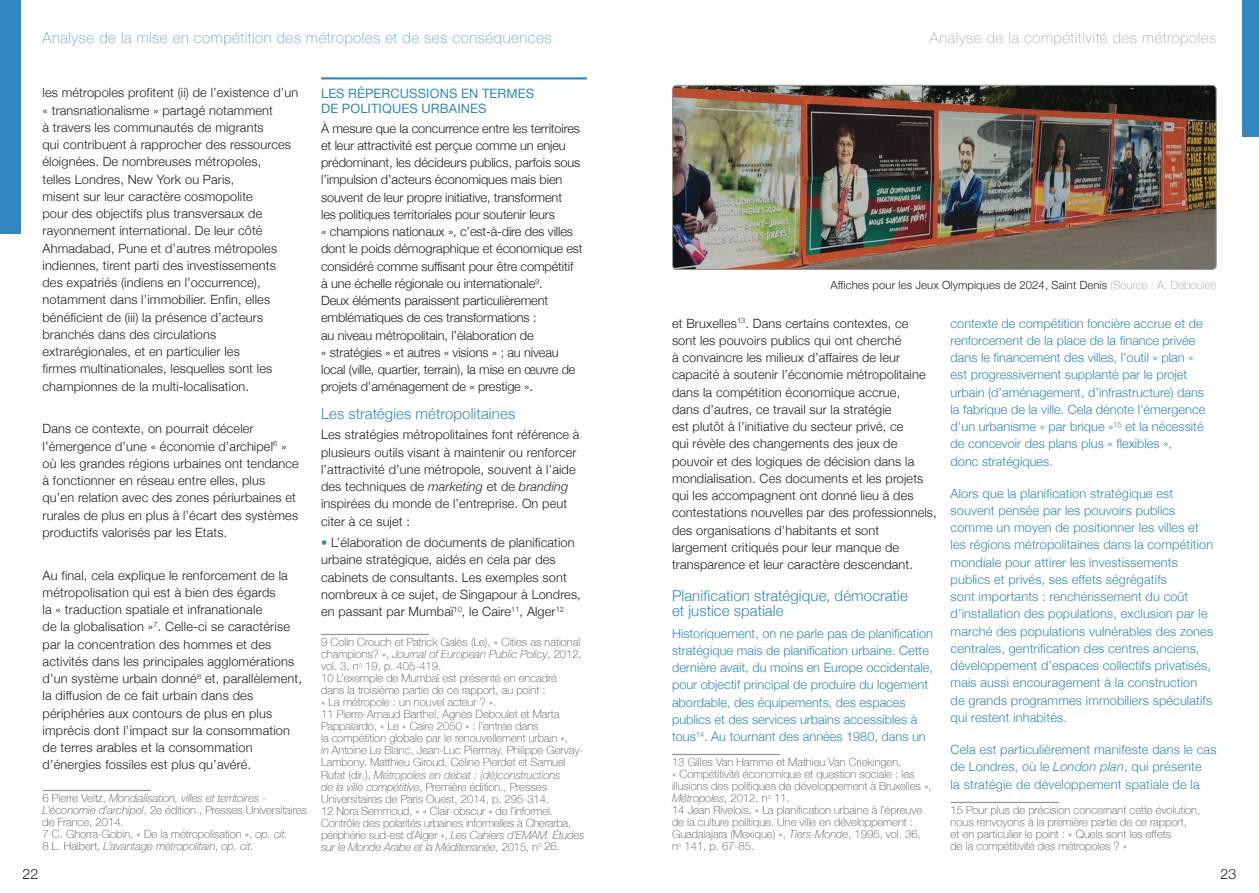
<style>
.page{position:relative;width:1259px;height:893px;background:#fff}
.page>*{position:absolute;margin:0;border:0;box-sizing:border-box;transform-origin:0 0}
.t1{font:300 15px/15px "Helvetica Neue";letter-spacing:.005em;color:#3188be}
.t2{font:100 15px "Helvetica Neue";letter-spacing:.035em;color:#5aa0ca}
.t3{font:100 15px "Helvetica Neue";letter-spacing:.035em;color:#a9a9a0}
.t4{font:300 14.25px "Helvetica Neue";color:#231f20}
.t5{font:12.9px/15px "Helvetica Neue";letter-spacing:.01em;color:#3188be}
.t6{font:300 12.75px/17.2px "Helvetica Neue";letter-spacing:.01em;color:#231f20}
.t7{font:300 12.75px/17.2px "Helvetica Neue";letter-spacing:.01em;color:#3188be}
.t8{font:300 12.75px/17.2px "Helvetica Neue";letter-spacing:-.01em;color:#231f20}
.t9{font:100 11.25px/12px "Helvetica Neue";color:#4a4d47}
.t10{font:300 11.25px "Helvetica Neue";letter-spacing:.01em;color:#231f20}
.s1{font-style:italic}
.s2{color:#3188be}
.s3{font-weight:100;color:#97978d}
</style>
<div class="page">
<div style="left:1242px;top:0;width:17px;height:136px;background:#3188be"></div>
<div style="left:0;top:0;width:21px;height:234px;background:#3188be"></div>
<hr style="left:321px;top:77px;width:266px;height:2px;background:#3188be">
<hr style="left:321px;top:634px;width:108px;height:1px;background:#97978d">
<hr style="left:950px;top:802px;width:108px;height:1px;background:#97978d">
<hr style="left:43px;top:790px;width:108px;height:1px;background:#97978d">
<hr style="left:672px;top:754px;width:108px;height:1px;background:#97978d">
<img style="left:673px;top:85px;width:543px;height:184px">
<div style="left:672px;top:85px;width:544px;height:185px;border:1px solid #97978d;border-radius:4px"></div>
<p class="t2" style="left:43px;top:26px;width:511px">Analyse de la mise en compétition des métropoles et de ses conséquences</p>
<p class="t3" style="left:930px;top:26px;width:288px">Analyse de la compétitivité des métropoles</p>
<p class="t6" style="left:43px;top:83px;width:257px">les métropoles profitent (ii) de l’existence d’un « transnationalisme » partagé notamment<br>à travers les communautés de migrants<br>qui contribuent à rapprocher des ressources éloignées. De nombreuses métropoles,<br>telles Londres, New York ou Paris,<br>misent sur leur caractère cosmopolite<br>pour des objectifs plus transversaux de rayonnement international. De leur côté Ahmadabad, Pune et d’autres métropoles indiennes, tirent parti des investissements des expatriés (indiens en l’occurrence), notamment dans l’immobilier. Enfin, elles bénéficient de (iii) la présence d’acteurs branchés dans des circulations extrarégionales, et en particulier les<br>firmes multinationales, lesquelles sont les championnes de la multi-localisation.</p>
<p class="t6" style="left:43px;top:419px;width:258px">Dans ce contexte, on pourrait déceler l’émergence d’une « économie d’archipel<sup>6</sup> » où les grandes régions urbaines ont tendance à fonctionner en réseau entre elles, plus qu’en relation avec des zones périurbaines et rurales de plus en plus à l’écart des systèmes productifs valorisés par les Etats.</p>
<p class="t6" style="left:43px;top:566px;width:261px">Au final, cela explique le renforcement de la métropolisation qui est à bien des égards<br>la « traduction spatiale et infranationale<br>de la globalisation »<sup>7</sup>. Celle-ci se caractérise par la concentration des hommes et des activités dans les principales agglomérations d’un système urbain donné<sup>8</sup> et, parallèlement, la diffusion de ce fait urbain dans des périphéries aux contours de plus en plus imprécis dont l’impact sur la consommation de terres arables et la consommation d’énergies fossiles est plus qu’avéré.</p>
<p class="t9" style="left:43px;top:792px;width:266px">6 Pierre Veltz, <span class="s1">Mondialisation, villes et territoires - L’économie d’archipel</span>, 2e édition., Presses Universitaires de France, 2014.<br>7 C. Ghorra-Gobin, « De la métropolisation », <span class="s1">op. cit.<br></span>8 L. Halbert, <span class="s1">L’avantage métropolitain</span>, <span class="s1">op. cit.</span></p>
<p class="t5" style="left:321px;top:86px;width:214px">LES RÉPERCUSSIONS EN TERMES<br>DE POLITIQUES URBAINES</p>
<p class="t8" style="left:321px;top:118px;width:263px">À mesure que la concurrence entre les territoires et leur attractivité est perçue comme un enjeu prédominant, les décideurs publics, parfois sous l’impulsion d’acteurs économiques mais bien souvent de leur propre initiative, transforment<br>les politiques territoriales pour soutenir leurs<br>« champions nationaux », c’est-à-dire des villes dont le poids démographique et économique est considéré comme suffisant pour être compétitif à une échelle régionale ou internationale<sup>9</sup>.<br>Deux éléments paraissent particulièrement emblématiques de ces transformations :<br>au niveau métropolitain, l’élaboration de<br>« stratégies » et autres « visions » ; au niveau local (ville, quartier, terrain), la mise en œuvre de projets d’aménagement de « prestige ».</p>
<p class="t1" style="left:321px;top:405px;width:196px">Les stratégies métropolitaines</p>
<p class="t6" style="left:321px;top:425px;width:260px">Les stratégies métropolitaines font référence à plusieurs outils visant à maintenir ou renforcer l’attractivité d’une métropole, souvent à l’aide des techniques de <span class="s1">marketing</span> et de <span class="s1">branding </span>inspirées du monde de l’entreprise. On peut citer à ce sujet :</p>
<p class="t6" style="left:321px;top:533px;width:261px"><span class="s2">•</span> L’élaboration de documents de planification urbaine stratégique, aidés en cela par des cabinets de consultants. Les exemples sont nombreux à ce sujet, de Singapour à Londres, en passant par Mumbaï<sup>10</sup>, le Caire<sup>11</sup>, Alger<sup>12</sup></p>
<p class="t9" style="left:321px;top:636px;width:265px">9 Colin Crouch et Patrick Galès (Le), « Cities as national champions? », <span class="s1">Journal of European Public Policy</span>, 2012, vol. 3, n<sup>o</sup> 19, p. 405‑419.<br>10 L’exemple de Mumbaï est présenté en encadré<br>dans la troisième partie de ce rapport, au point :<br>« La métropole : un nouvel acteur ? ».<br>11 Pierre-Arnaud Barthel, Agnès Deboulet et Marta Pappalardo, « Le « Caire 2050 » : l’entrée dans<br>la compétition globale par le renouvellement urbain »,<br><span class="s1">in</span> Antoine Le Blanc, Jean-Luc Piermay, Philippe Gervay-Lambony, Matthieu Giroud, Céline Pierdet et Samuel Rufat (dir.), <span class="s1">Métropoles en débat : (dé)constructions<br>de la ville compétitive</span>, Première édition., Presses Universitaires de Paris Ouest, 2014, p. 295‑314.<br>12 Nora Semmoud, « « Clair-obscur » de l’informel.<br>Contrôle des polarités urbaines informelles à Cherarba, périphérie sud-est d’Alger », <span class="s1">Les Cahiers d’EMAM. Études sur le Monde Arabe et la Méditerranée</span>, 2015, n<sup>o</sup> 26.</p>
<p class="t10" style="left:830px;top:276px;width:387px">Affiches pour les Jeux Olympiques de 2024, Saint Denis <span class="s3">(Source : A. Deboulet)</span></p>
<p class="t6" style="left:672px;top:313px;width:266px">et Bruxelles<sup>13</sup>. Dans certains contextes, ce<br>sont les pouvoirs publics qui ont cherché<br>à convaincre les milieux d’affaires de leur capacité à soutenir l’économie métropolitaine dans la compétition économique accrue,<br>dans d’autres, ce travail sur la stratégie<br>est plutôt à l’initiative du secteur privé, ce<br>qui révèle des changements des jeux de pouvoir et des logiques de décision dans la mondialisation. Ces documents et les projets qui les accompagnent ont donné lieu à des contestations nouvelles par des professionnels, des organisations d’habitants et sont largement critiqués pour leur manque de transparence et leur caractère descendant.</p>
<p class="t1" style="left:672px;top:587px;width:237px">Planification stratégique, démocratie et justice spatiale</p>
<p class="t7" style="left:672px;top:623px;width:262px">Historiquement, on ne parle pas de planification stratégique mais de planification urbaine. Cette dernière avait, du moins en Europe occidentale, pour objectif principal de produire du logement abordable, des équipements, des espaces publics et des services urbains accessibles à tous<sup>14</sup>. Au tournant des années 1980, dans un</p>
<p class="t9" style="left:672px;top:756px;width:261px">13 Gilles Van Hamme et Mathieu Van Criekingen,<br>« Compétitivité économique et question sociale : les illusions des politiques de développement à Bruxelles », <span class="s1">Métropoles</span>, 2012, n<sup>o</sup> 11.<br>14 Jean Rivelois, « La planification urbaine à l’épreuve de la culture politique. Une ville en développement :<br>Guadalajara (Mexique) », <span class="s1">Tiers-Monde</span>, 1995, vol. 36, n<sup>o</sup> 141, p. 67‑85.</p>
<p class="t7" style="left:950px;top:313px;width:256px">contexte de compétition foncière accrue et de renforcement de la place de la finance privée dans le financement des villes, l’outil « plan » est progressivement supplanté par le projet urbain (d’aménagement, d’infrastructure) dans la fabrique de la ville. Cela dénote l’émergence d’un urbanisme « par brique »<sup>15</sup> et la nécessité de concevoir des plans plus « flexibles »,<br>donc stratégiques.</p>
<p class="t7" style="left:950px;top:484px;width:264px">Alors que la planification stratégique est souvent pensée par les pouvoirs publics comme un moyen de positionner les villes et les régions métropolitaines dans la compétition mondiale pour attirer les investissements publics et privés, ses effets ségrégatifs<br>sont importants : renchérissement du coût d’installation des populations, exclusion par le marché des populations vulnérables des zones centrales, gentrification des centres anciens, développement d’espaces collectifs privatisés, mais aussi encouragement à la construction de grands programmes immobiliers spéculatifs qui restent inhabités.</p>
<p class="t7" style="left:950px;top:740px;width:267px">Cela est particulièrement manifeste dans le cas de Londres, où le <span class="s1">London plan</span>, qui présente<br>la stratégie de développement spatiale de la</p>
<p class="t9" style="left:950px;top:804px;width:251px">15 Pour plus de précision concernant cette évolution, nous renvoyons à la première partie de ce rapport,<br>et en particulier le point : « Quels sont les effets<br>de la compétitivité des métropoles ? »</p>
<p class="t4" style="left:22px;top:863px;width:17px">22</p>
<p class="t4" style="left:1220px;top:863px;width:17px">23</p>
</div>
